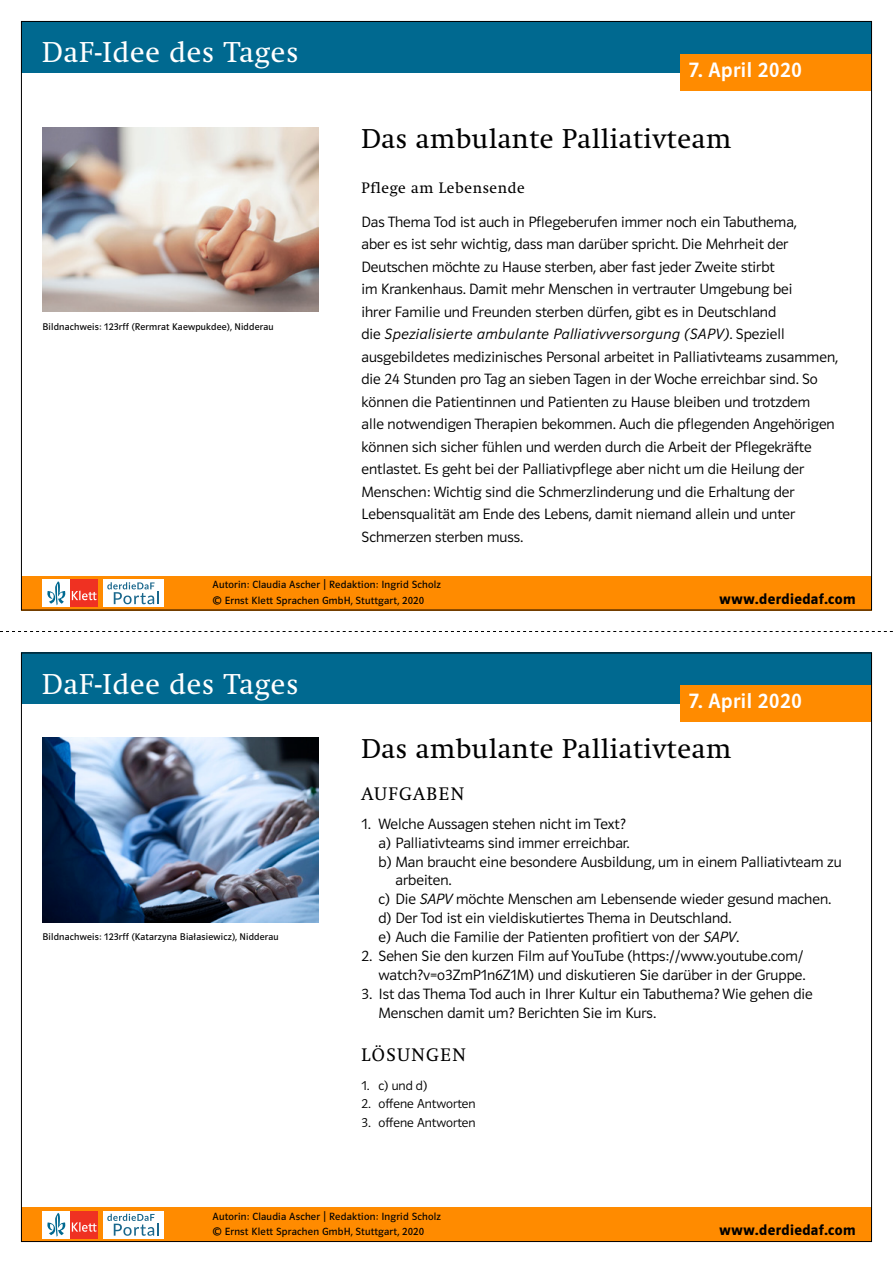
<style>
.page{position:relative;width:893px;height:1263px;background:#fff}
.page>*{position:absolute;margin:0;border:0;box-sizing:border-box;transform-origin:0 0}
.t1{font:28.5px "Klett Swift";letter-spacing:.03em;color:#fff}
._020_headline_za_15{font:27px "Klett Swift";letter-spacing:.02em;color:#000}
._001_Datum{font:500 21px "Polo CEF";letter-spacing:.02em;color:#fff}
._060_Lösungen_head{font:18px "Klett Swift";letter-spacing:.08em;color:#000}
._060_Aufgaben_head_1{font:18px "Klett Swift";letter-spacing:.08em;color:#000}
._040_Grundschrift_za{font:300 15px/22.5px "Polo CEF";color:#000}
._085_Aufgaben_za_12{font:300 15px/18.9px "Polo CEF";color:#000}
.t2{font:600 15px "Polo CEF";letter-spacing:.025em;color:#000}
._030_Zitat_za_15_pt{font:15px "Klett Swift";letter-spacing:.04em;color:#000}
._090_Lösungen_za_12{font:300 13.05px "Polo CEF";color:#000}
._300_Autorinnen{font:10.5px "Polo CEF";letter-spacing:.02em;color:#000}
._200_Copyright_Abbil{font:9.75px "Polo CEF";letter-spacing:.02em;color:#000}
.s1{font-style:italic}
</style>
<div class="page">
<div style="left:21px;top:576px;width:851px;height:34px;background:#ff8b00"></div>
<div style="left:21px;top:1208px;width:851px;height:34px;background:#ff8b00"></div>
<div style="left:21px;top:21px;width:851px;height:51px;background:#006990"></div>
<div style="left:21px;top:653px;width:851px;height:51px;background:#006990"></div>
<div style="left:103px;top:579px;width:60px;height:28px;background:#fff"></div>
<svg style="left:107px;top:582px;width:52px;height:22px"></svg>
<div style="left:103px;top:1211px;width:60px;height:27px;background:#fff"></div>
<svg style="left:107px;top:1214px;width:52px;height:22px"></svg>
<div style="left:43px;top:579px;width:27px;height:28px;background:#fff"></div>
<div style="left:70px;top:579px;width:28px;height:28px;background:#ef3122"></div>
<svg style="left:72px;top:591px;width:25px;height:9px"></svg>
<svg style="left:47px;top:581px;width:18px;height:24px"></svg>
<div style="left:43px;top:1211px;width:27px;height:27px;background:#fff"></div>
<div style="left:70px;top:1211px;width:28px;height:27px;background:#ef3122"></div>
<svg style="left:72px;top:1222px;width:25px;height:10px"></svg>
<svg style="left:47px;top:1213px;width:18px;height:24px"></svg>
<div style="left:680px;top:54px;width:192px;height:36px;background:#ff8b00"></div>
<div style="left:680px;top:685px;width:192px;height:37px;background:#ff8b00"></div>
<svg style="left:0;top:631px;width:893px;height:1px"></svg>
<img style="left:43px;top:738px;width:276px;height:184px">
<img style="left:43px;top:128px;width:276px;height:184px">
<h1 class="t1" style="left:42px;top:36px;width:258px">DaF-Idee des Tages</h1>
<p class="_200_Copyright_Abbil" style="left:43px;top:321px;width:233px">Bildnachweis: 123rff (Rermrat Kaewpukdee), Nidderau</p>
<p class="_001_Datum" style="left:689px;top:57px;width:114px">7. April 2020</p>
<p class="_020_headline_za_15" style="left:361px;top:123px;width:371px">Das ambulante Palliativteam</p>
<p class="_030_Zitat_za_15_pt" style="left:361px;top:179px;width:165px">Pflege am Lebensende</p>
<p class="_040_Grundschrift_za" style="left:361px;top:211px;width:478px">Das Thema Tod ist auch in Pflegeberufen immer noch ein Tabuthema,<br>aber es ist sehr wichtig, dass man darüber spricht. Die Mehrheit der Deutschen möchte zu Hause sterben, aber fast jeder Zweite stirbt<br>im Krankenhaus. Damit mehr Menschen in vertrauter Umgebung bei<br>ihrer Familie und Freunden sterben dürfen, gibt es in Deutschland<br>die <span class="s1">Spezialisierte ambulante Palliativversorgung (SAPV)</span>. Speziell ausgebildetes medizinisches Personal arbeitet in Palliativteams zusammen, die 24 Stunden pro Tag an sieben Tagen in der Woche erreichbar sind. So können die Patientinnen und Patienten zu Hause bleiben und trotzdem<br>alle notwendigen Therapien bekommen. Auch die pflegenden Angehörigen können sich sicher fühlen und werden durch die Arbeit der Pflegekräfte entlastet. Es geht bei der Palliativpflege aber nicht um die Heilung der Menschen: Wichtig sind die Schmerzlinderung und die Erhaltung der Lebensqualität am Ende des Lebens, damit niemand allein und unter Schmerzen sterben muss.</p>
<p class="_300_Autorinnen" style="left:213px;top:579px;width:230px">Autorin: Claudia Ascher | Redaktion: Ingrid Scholz</p>
<p class="_300_Autorinnen" style="left:213px;top:594px;width:213px">© Ernst Klett Sprachen GmbH, Stuttgart, 2020</p>
<h1 class="t1" style="left:42px;top:668px;width:258px">DaF-Idee des Tages</h1>
<p class="t2" style="left:719px;top:590px;width:138px">www.derdiedaf.com</p>
<p class="_001_Datum" style="left:689px;top:689px;width:114px">7. April 2020</p>
<p class="_200_Copyright_Abbil" style="left:43px;top:931px;width:238px">Bildnachweis: 123rff (Katarzyna Białasiewicz), Nidderau</p>
<p class="_020_headline_za_15" style="left:361px;top:733px;width:371px">Das ambulante Palliativteam</p>
<p class="_060_Aufgaben_head_1" style="left:361px;top:784px;width:104px">AUFGABEN</p>
<p class="_085_Aufgaben_za_12" style="left:361px;top:814px;width:266px">1. Welche Aussagen stehen nicht im Text?</p>
<p class="_085_Aufgaben_za_12" style="left:378px;top:833px;width:253px">a) Palliativteams sind immer erreichbar.</p>
<p class="_085_Aufgaben_za_12" style="left:395px;top:852px;width:448px;text-indent:-17px">b) Man braucht eine besondere Ausbildung, um in einem Palliativteam zu arbeiten.</p>
<p class="_085_Aufgaben_za_12" style="left:378px;top:890px;width:454px">c) Die <span class="s1">SAPV</span> möchte Menschen am Lebensende wieder gesund machen.</p>
<p class="_085_Aufgaben_za_12" style="left:378px;top:909px;width:355px">d) Der Tod ist ein vieldiskutiertes Thema in Deutschland.</p>
<p class="_085_Aufgaben_za_12" style="left:378px;top:928px;width:362px">e) Auch die Familie der Patienten profitiert von der <span class="s1">SAPV</span>.</p>
<p class="_085_Aufgaben_za_12" style="left:361px;top:947px;width:446px;text-align:right">2. Sehen Sie den kurzen Film auf YouTube (https://www.youtube.com/ watch?v=o3ZmP1n6Z1M) und diskutieren Sie darüber in der Gruppe.</p>
<p class="_085_Aufgaben_za_12" style="left:378px;top:984px;width:436px;text-indent:-17px">3. Ist das Thema Tod auch in Ihrer Kultur ein Tabuthema? Wie gehen die<br>Menschen damit um? Berichten Sie im Kurs.</p>
<p class="_060_Lösungen_head" style="left:361px;top:1045px;width:106px">LÖSUNGEN</p>
<p class="_090_Lösungen_za_12" style="left:361px;top:1077px;width:67px">1. c) und d)</p>
<p class="_090_Lösungen_za_12" style="left:361px;top:1096px;width:116px">2. offene Antworten</p>
<p class="_090_Lösungen_za_12" style="left:361px;top:1115px;width:116px">3. offene Antworten</p>
<p class="_300_Autorinnen" style="left:213px;top:1210px;width:230px">Autorin: Claudia Ascher | Redaktion: Ingrid Scholz</p>
<p class="_300_Autorinnen" style="left:213px;top:1226px;width:213px">© Ernst Klett Sprachen GmbH, Stuttgart, 2020</p>
<p class="t2" style="left:719px;top:1221px;width:138px">www.derdiedaf.com</p>
</div>
